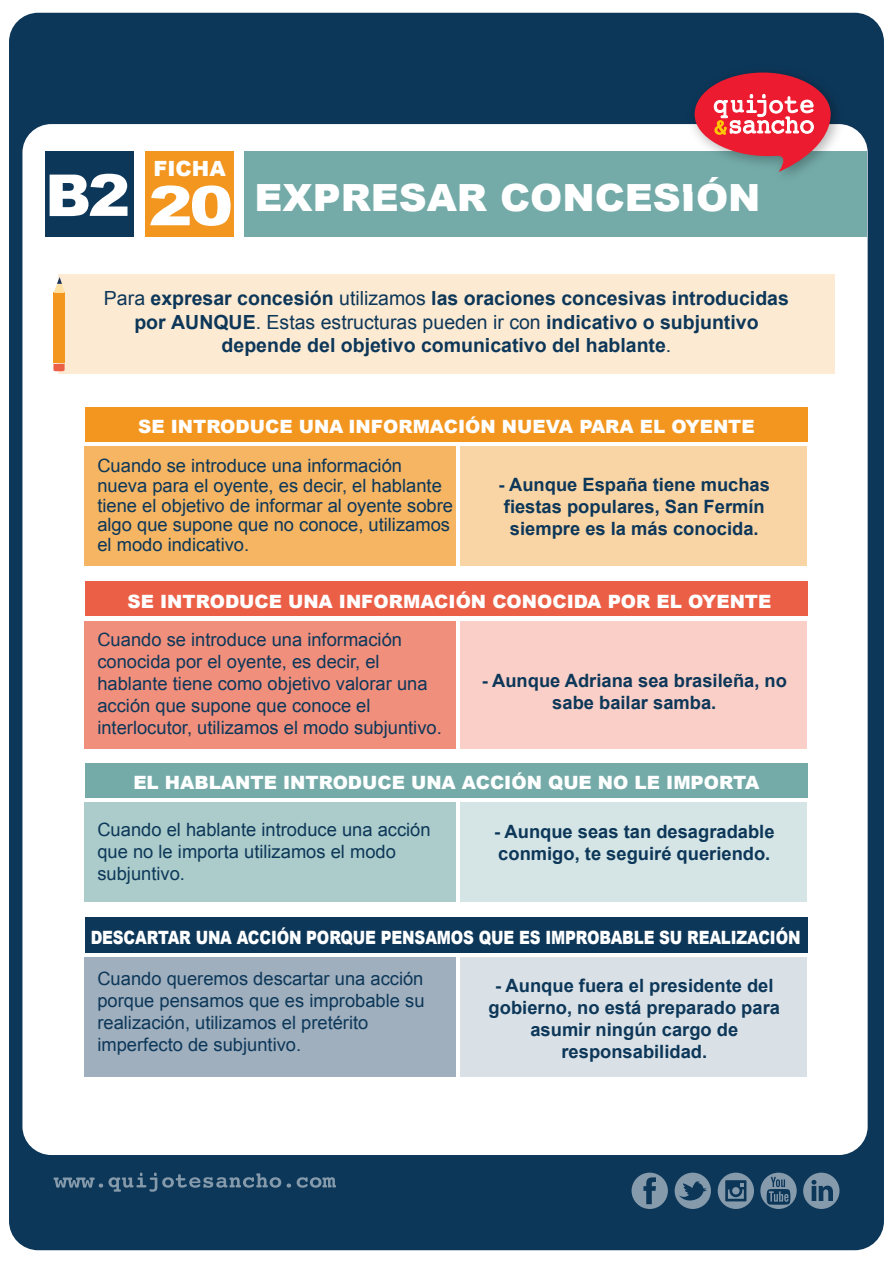
<style>
.page{position:relative;width:893px;height:1263px;background:#fff}
.page>*{position:absolute;margin:0;border:0;box-sizing:border-box;transform-origin:0 0}
.t1{font:900 57.9px "Arial";color:#fff}
.t2{font:900 54.75px "Arial";color:#fff;scale:1.21 1}
.t3{font:900 37.5px "Arial";color:#fff}
.t4{font:900 21px "Arial";color:#fff}
.t5{font:700 19.5px/23.4px "Arial";color:#0d3759;text-align:center}
.t6{font:18.3px/22px "Arial";color:#0d3759}
.t7{font:700 18.3px/22px "Arial";color:#0d3759;text-align:center}
.t8{font:900 18.3px "Arial";color:#fff}
.t9{font:900 18.3px "Arial";color:#fff;scale:.82 1}
.s1{font-weight:400}
</style>
<div class="page">
<div style="left:9px;top:13px;width:875px;height:1237px;background:#0d3759;border-radius:29px"></div>
<div style="left:22px;top:124px;width:846px;height:1031px;background:#fff;border-radius:29px"></div>
<div style="left:85px;top:447px;width:371px;height:119px;background:#f5b563"></div>
<div style="left:245px;top:151px;width:622px;height:86px;background:#74aba8"></div>
<div style="left:45px;top:151px;width:89px;height:86px;background:#0d3759"></div>
<div style="left:145px;top:151px;width:89px;height:86px;background:#f29620"></div>
<div style="left:85px;top:407px;width:723px;height:35px;background:#f29620"></div>
<div style="left:461px;top:447px;width:346px;height:119px;background:#f9d5a6"></div>
<div style="left:58px;top:274px;width:777px;height:99px;background:#fcead3"></div>
<div style="left:54px;top:293px;width:11px;height:70px;background:#f29620"></div>
<svg style="left:54px;top:277px;width:11px;height:16px"></svg>
<svg style="left:53px;top:364px;width:12px;height:7px"></svg>
<svg style="left:675px;top:1173px;width:36px;height:36px"></svg>
<svg style="left:632px;top:1173px;width:36px;height:36px"></svg>
<svg style="left:718px;top:1173px;width:36px;height:36px"></svg>
<svg style="left:732px;top:1187px;width:8px;height:7px"></svg>
<svg style="left:760px;top:1173px;width:37px;height:36px"></svg>
<svg style="left:803px;top:1173px;width:36px;height:36px"></svg>
<svg style="left:53px;top:1177px;width:50px;height:11px"></svg>
<svg style="left:109px;top:1173px;width:172px;height:19px"></svg>
<svg style="left:287px;top:1183px;width:4px;height:4px"></svg>
<svg style="left:297px;top:1177px;width:39px;height:11px"></svg>
<div style="left:85px;top:957px;width:371px;height:119px;background:#9fafbd"></div>
<div style="left:85px;top:917px;width:723px;height:35px;background:#0d3759"></div>
<div style="left:461px;top:957px;width:346px;height:119px;background:#dae1e6"></div>
<div style="left:85px;top:621px;width:371px;height:128px;background:#f18f7d"></div>
<div style="left:85px;top:581px;width:723px;height:35px;background:#eb5f46"></div>
<div style="left:461px;top:621px;width:346px;height:127px;background:#f9cfc7"></div>
<div style="left:85px;top:803px;width:371px;height:99px;background:#abccca"></div>
<div style="left:85px;top:763px;width:723px;height:35px;background:#74aba8"></div>
<div style="left:461px;top:803px;width:346px;height:99px;background:#d5e5e5"></div>
<img style="left:682px;top:72px;width:168px;height:104px">
<svg style="left:695px;top:73px;width:136px;height:99px"></svg>
<p class="t4" style="left:153px;top:153px;width:74px">FICHA</p>
<h2 class="t2" style="left:149px;top:166px;width:72px">20</h2>
<h1 class="t1" style="left:45px;top:153px;width:87px">B2</h1>
<h3 class="t3" style="left:254px;top:171px;width:508px">EXPRESAR CONCESIÓN</h3>
<p class="t5" style="left:104px;top:287px;width:686px"><span class="s1">Para</span> expresar concesión <span class="s1">utilizamos</span> las oraciones concesivas introducidas por AUNQUE<span class="s1">. Estas estructuras pueden ir con</span> indicativo o subjuntivo depende del objetivo comunicativo del hablante<span class="s1">.</span></p>
<p class="t8" style="left:138px;top:413px;width:618px">SE INTRODUCE UNA INFORMACIÓN NUEVA PARA EL OYENTE</p>
<p class="t6" style="left:97px;top:456px;width:357px;line-height:19.8px">Cuando se introduce una información nueva para el oyente, es decir, el hablante tiene el objetivo de informar al oyente sobre algo que supone que no conoce, utilizamos el modo indicativo.</p>
<p class="t7" style="left:499px;top:474px;width:273px">- Aunque España tiene muchas fiestas populares, San Fermín siempre es la más conocida.</p>
<p class="t8" style="left:128px;top:588px;width:645px">SE INTRODUCE UNA INFORMACIÓN CONOCIDA POR EL OYENTE</p>
<p class="t6" style="left:97px;top:629px;width:346px">Cuando se introduce una información conocida por el oyente, es decir, el hablante tiene como objetivo valorar una acción que supone que conoce el interlocutor, utilizamos el modo subjuntivo.</p>
<p class="t7" style="left:482px;top:670px;width:307px">- Aunque Adriana sea brasileña, no sabe bailar samba.</p>
<p class="t8" style="left:133px;top:769px;width:628px">EL HABLANTE INTRODUCE UNA ACCIÓN QUE NO LE IMPORTA</p>
<p class="t7" style="left:494px;top:821px;width:282px;text-align:left">- Aunque seas tan desagradable conmigo, te seguiré queriendo.</p>
<p class="t6" style="left:97px;top:818px;width:335px">Cuando el hablante introduce una acción que no le importa utilizamos el modo subjuntivo.</p>
<p class="t9" style="left:91px;top:924px;width:867px">DESCARTAR UNA ACCIÓN PORQUE PENSAMOS QUE ES IMPROBABLE SU REALIZACIÓN</p>
<p class="t7" style="left:489px;top:975px;width:293px">- Aunque fuera el presidente del gobierno, no está preparado para asumir ningún cargo de responsabilidad.</p>
<p class="t6" style="left:97px;top:968px;width:329px">Cuando queremos descartar una acción porque pensamos que es improbable su realización, utilizamos el pretérito imperfecto de subjuntivo.</p>
</div>
